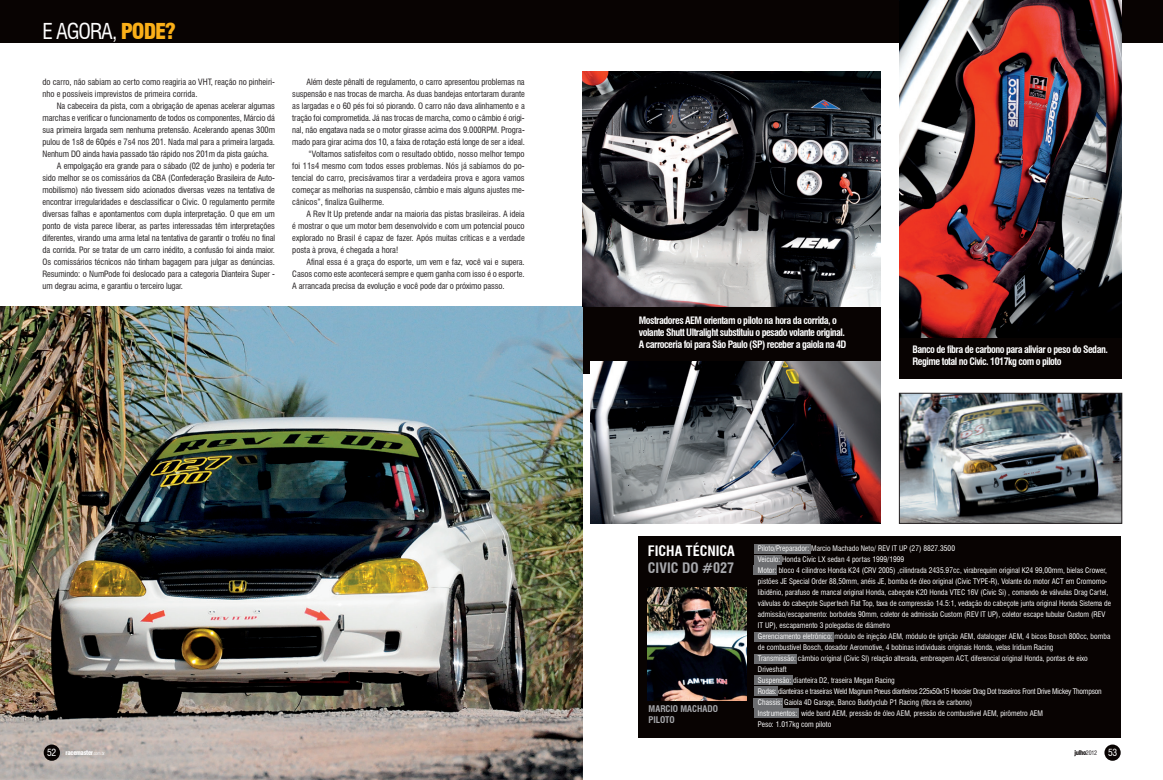
<style>
.page{position:relative;width:1163px;height:780px;background:#fff}
.page>*{position:absolute;margin:0;border:0;box-sizing:border-box;transform-origin:0 0}
.t1{font:condensed 21.4px "Swiss 721 BT";letter-spacing:-.05em;color:#fff}
.t2{font:700 condensed 14.1px/17.2px "Swiss 721 BT";color:#fff}
.t3{font:700 condensed 10px/12px "Swiss 721 BT";letter-spacing:-.05em;color:#fff}
.t4{font:700 condensed 9px/11px "Swiss 721 BT";color:#a8a9ad}
.t5{font:condensed 8.5px "Swiss 721 BT";letter-spacing:-.01em;color:#231f20}
.t6{font:condensed 7.5px/11px "Swiss 721 BT";color:#fff}
.t7{font:900 condensed 6.5px "Swiss 721 BT";letter-spacing:-.05em;color:#fff}
.t8{font:900 condensed 6.5px "Swiss 721 BT";letter-spacing:-.05em;color:#231f20}
.s1{font-weight:900;color:#faaf18}
.s2{font-weight:400;font-size:9.6px}
.s3{font-weight:400;font-size:4.5px}
.s4{color:#a8a9ad}
.s5{font-weight:400;font-size:6px}
.s6{font-weight:400;font-size:9.6px;color:#fff}
</style>
<div class="page">
<img style="left:0;top:306px;width:582px;height:474px">
<div style="left:44px;top:744px;width:16px;height:16px;background:#080302;border-radius:50%"></div>
<div style="left:0;top:0;width:581px;height:43px;background:#080302"></div>
<div style="left:1104px;top:744px;width:16px;height:16px;background:#080302;border-radius:50%"></div>
<div style="left:581px;top:0;width:581px;height:43px;background:#080302"></div>
<div style="left:638px;top:536px;width:482px;height:201px;background:#080302"></div>
<div style="left:753px;top:544px;width:57px;height:9px;background:#6c6d70"></div>
<div style="left:753px;top:555px;width:28px;height:9px;background:#6c6d70"></div>
<div style="left:753px;top:566px;width:24px;height:9px;background:#6c6d70"></div>
<div style="left:753px;top:632px;width:80px;height:9px;background:#6c6d70"></div>
<div style="left:753px;top:654px;width:43px;height:9px;background:#6c6d70"></div>
<div style="left:753px;top:675px;width:39px;height:9px;background:#6c6d70"></div>
<div style="left:753px;top:686px;width:24px;height:10px;background:#6c6d70"></div>
<div style="left:753px;top:698px;width:30px;height:9px;background:#6c6d70"></div>
<div style="left:753px;top:708px;width:45px;height:9px;background:#6c6d70"></div>
<div style="left:582px;top:302px;width:298px;height:71px;background:#080302"></div>
<img style="left:582px;top:71px;width:298px;height:235px">
<img style="left:590px;top:361px;width:290px;height:162px">
<img style="left:901px;top:395px;width:218px;height:126px">
<div style="left:899px;top:393px;width:222px;height:130px;border:1px solid #231f20"></div>
<div style="left:898px;top:336px;width:223px;height:43px;background:#080302"></div>
<img style="left:899px;top:0;width:222px;height:337px">
<img style="left:647px;top:588px;width:99px;height:112px">
<p class="t1" style="left:43px;top:18px;width:135px">E AGORA, <span class="s1">PODE?</span></p>
<p class="t5" style="left:43px;top:77px;width:234px">do carro, não sabiam ao certo como reagiria ao VHT, reação no pinheiri-</p>
<p class="t5" style="left:43px;top:89px;width:156px">nho e possíveis imprevistos de primeira corrida.</p>
<p class="t5" style="left:57px;top:101px;width:220px">Na cabeceira da pista, com a obrigação de apenas acelerar algumas</p>
<p class="t5" style="left:43px;top:113px;width:234px">marchas e verificar o funcionamento de todos os componentes, Márcio dá</p>
<p class="t5" style="left:43px;top:125px;width:234px">sua primeira largada sem nenhuma pretensão. Acelerando apenas 300m</p>
<p class="t5" style="left:43px;top:137px;width:234px">pulou de 1s8 de 60pés e 7s4 nos 201. Nada mal para a primeira largada.</p>
<p class="t5" style="left:43px;top:149px;width:228px">Nenhum DO ainda havia passado tão rápido nos 201m da pista gaúcha.</p>
<p class="t5" style="left:57px;top:161px;width:220px">A empolgação era grande para o sábado (02 de junho) e poderia ter</p>
<p class="t5" style="left:43px;top:173px;width:234px">sido melhor se os comissários da CBA (Confederação Brasileira de Auto-</p>
<p class="t5" style="left:43px;top:185px;width:234px">mobilismo) não tivessem sido acionados diversas vezes na tentativa de</p>
<p class="t5" style="left:43px;top:197px;width:234px">encontrar irregularidades e desclassificar o Civic. O regulamento permite</p>
<p class="t5" style="left:43px;top:209px;width:234px">diversas falhas e apontamentos com dupla interpretação. O que em um</p>
<p class="t5" style="left:43px;top:221px;width:234px">ponto de vista parece liberar, as partes interessadas têm interpretações</p>
<p class="t5" style="left:43px;top:233px;width:234px">diferentes, virando uma arma letal na tentativa de garantir o troféu no final</p>
<p class="t5" style="left:43px;top:245px;width:234px">da corrida. Por se tratar de um carro inédito, a confusão foi ainda maior.</p>
<p class="t5" style="left:43px;top:257px;width:234px">Os comissários técnicos não tinham bagagem para julgar as denúncias.</p>
<p class="t5" style="left:43px;top:269px;width:234px">Resumindo: o NumPode foi deslocado para a categoria Dianteira Super -</p>
<p class="t5" style="left:43px;top:281px;width:142px">um degrau acima, e garantiu o terceiro lugar.</p>
<p class="t5" style="left:306px;top:77px;width:220px">Além deste pênalti de regulamento, o carro apresentou problemas na</p>
<p class="t5" style="left:292px;top:89px;width:234px">suspensão e nas trocas de marcha. As duas bandejas entortaram durante</p>
<p class="t5" style="left:292px;top:101px;width:234px">as largadas e o 60 pés foi só piorando. O carro não dava alinhamento e a</p>
<p class="t5" style="left:292px;top:113px;width:234px">tração foi comprometida. Já nas trocas de marcha, como o câmbio é origi-</p>
<p class="t5" style="left:292px;top:125px;width:234px">nal, não engatava nada se o motor girasse acima dos 9.000RPM. Progra-</p>
<p class="t5" style="left:292px;top:137px;width:234px">mado para girar acima dos 10, a faixa de rotação está longe de ser a ideal.</p>
<p class="t5" style="left:308px;top:149px;width:217px">“Voltamos satisfeitos com o resultado obtido, nosso melhor tempo</p>
<p class="t5" style="left:292px;top:161px;width:234px">foi 11s4 mesmo com todos esses problemas. Nós já sabíamos do po-</p>
<p class="t5" style="left:292px;top:173px;width:234px">tencial do carro, precisávamos tirar a verdadeira prova e agora vamos</p>
<p class="t5" style="left:292px;top:185px;width:234px">começar as melhorias na suspensão, câmbio e mais alguns ajustes me-</p>
<p class="t5" style="left:292px;top:197px;width:93px">cânicos”, finaliza Guilherme.</p>
<p class="t5" style="left:306px;top:209px;width:220px">A Rev It Up pretende andar na maioria das pistas brasileiras. A ideia</p>
<p class="t5" style="left:292px;top:221px;width:234px">é mostrar o que um motor bem desenvolvido e com um potencial pouco</p>
<p class="t5" style="left:292px;top:233px;width:234px">explorado no Brasil é capaz de fazer. Após muitas críticas e a verdade</p>
<p class="t5" style="left:292px;top:245px;width:107px">posta à prova, é chegada a hora!</p>
<p class="t5" style="left:306px;top:257px;width:220px">Afinal essa é a graça do esporte, um vem e faz, você vai e supera.</p>
<p class="t5" style="left:292px;top:269px;width:234px">Casos como este acontecerá sempre e quem ganha com isso é o esporte.</p>
<p class="t5" style="left:292px;top:281px;width:214px">A arrancada precisa da evolução e você pode dar o próximo passo.</p>
<p class="t7" style="left:47px;top:748px;width:59px"><span class="s2">52</span> racemaster<span class="s3">.com.br</span></p>
<p class="t3" style="left:638px;top:314px;width:209px">Mostradores AEM orientam o piloto na hora da corrida, o volante Shutt Ultralight substituiu o pesado volante original.<br>A carroceria foi para São Paulo (SP) receber a gaiola na 4D</p>
<p class="t3" style="left:912px;top:343px;width:197px">Banco de fibra de carbono para aliviar o peso do Sedan.<br>Regime total no Civic. 1017kg com o piloto</p>
<p class="t2" style="left:647px;top:542px;width:89px">FICHA TÉCNICA<br><span class="s4">CIVIC DO #027</span></p>
<p class="t4" style="left:648px;top:703px;width:71px">MARCIO MACHADO<br>PILOTO</p>
<p class="t6" style="left:757px;top:542px;width:354px">Piloto/Preparador: Marcio Machado Neto/ REV IT UP (27) 8827.3500<br>Veiculo: Honda Civic LX sedan 4 portas 1999/1999<br>Motor: bloco 4 cilindros Honda K24 (CRV 2005) ,cilindrada 2435.97cc, virabrequim original K24 99,00mm, bielas Crower, pistões JE Special Order 88,50mm, anéis JE, bomba de óleo original (Civic TYPE-R), Volante do motor ACT em Cromomo&shy;libidênio, parafuso de mancal original Honda, cabeçote K20 Honda VTEC 16V (Civic Si) , comando de válvulas Drag Cartel, válvulas do cabeçote Supertech Flat Top, taxa de compressão 14.5:1, vedação do cabeçote junta original Honda Sistema de admissão/escapamento: borboleta 90mm, coletor de admissão Custom (REV IT UP), coletor escape tubular Custom (REV IT UP), escapamento 3 polegadas de diâmetro<br>Gerenciamento eletrônico: módulo de injeção AEM, módulo de ignição AEM, datalogger AEM, 4 bicos Bosch 800cc, bomba de combustível Bosch, dosador Aeromotive, 4 bobinas individuais originais Honda, velas Iridium Racing<br>Transmissão: câmbio original (Civic SI) relação alterada, embreagem ACT, diferencial original Honda, pontas de eixo Driveshaft<br>Suspensão: dianteira D2, traseira Megan Racing<br>Rodas: dianteiras e traseiras Weld Magnum Pneus dianteiros 225x50x15 Hoosier Drag Dot traseiros Front Drive Mickey Thompson Chassis: Gaiola 4D Garage, Banco Buddyclub P1 Racing (fibra de carbono)<br>Instrumentos: wide band AEM, pressão de óleo AEM, pressão de combustível AEM, pirômetro AEM<br>Peso: 1.017kg com piloto</p>
<p class="t8" style="left:1074px;top:748px;width:44px">julho<span class="s5">2012</span> <span class="s6">53</span></p>
</div>
